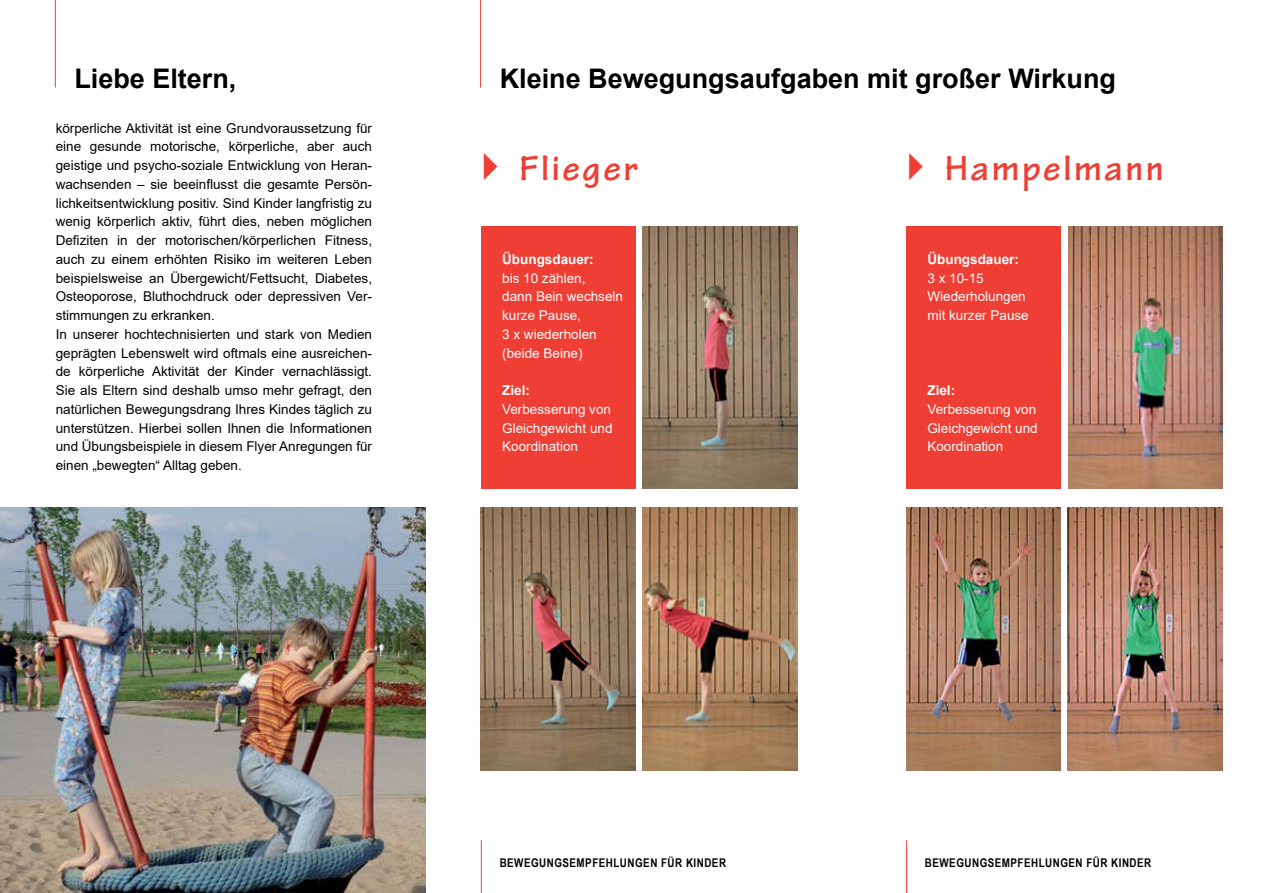
<style>
.page{position:relative;width:1263px;height:893px;background:#fff}
.page>*{position:absolute;margin:0;border:0;box-sizing:border-box;transform-origin:0 0}
.t1{font:700 37.5px "Tekton Pro";letter-spacing:.07em;color:#ef3e33}
.t2{font:700 27px "Arial";color:#000}
.t3{font:13.5px/18.8px "Arial";color:#000}
.t4{font:13.5px/18.8px "Arial";color:#fff}
.t5{font:700 13.5px "Arial";color:#fff}
.t6{font:700 12px "Arial Narrow";letter-spacing:.04em;color:#000}
</style>
<div class="page">
<hr style="left:481px;top:840px;width:1px;height:53px;background:#ef3e33">
<hr style="left:906px;top:840px;width:1px;height:53px;background:#ef3e33">
<hr style="left:55px;top:0;width:1px;height:88px;background:#ef3e33">
<hr style="left:480px;top:0;width:1px;height:88px;background:#ef3e33">
<img style="left:0;top:508px;width:425px;height:385px">
<img style="left:643px;top:226px;width:154px;height:263px">
<img style="left:481px;top:508px;width:155px;height:262px">
<img style="left:643px;top:508px;width:154px;height:262px">
<div style="left:481px;top:226px;width:154px;height:263px;background:#ef3e33"></div>
<img style="left:1068px;top:226px;width:154px;height:262px">
<img style="left:906px;top:508px;width:155px;height:262px">
<img style="left:1068px;top:508px;width:154px;height:262px">
<div style="left:906px;top:226px;width:154px;height:263px;background:#ef3e33"></div>
<h2 class="t2" style="left:74px;top:59px;width:164px">Liebe Eltern,</h2>
<h2 class="t2" style="left:500px;top:59px;width:618px">Kleine Bewegungsaufgaben mit großer Wirkung</h2>
<p class="t3" style="left:56px;top:118px;width:318px">körperliche Aktivität ist eine Grundvoraussetzung für eine gesunde motorische, körperliche, aber auch geistige und psycho-soziale Entwicklung von Heran&shy;wachsenden – sie beeinflusst die gesamte Persön&shy;lichkeitsentwicklung positiv. Sind Kinder langfristig zu wenig körperlich aktiv, führt dies, neben möglichen Defiziten in der motorischen/körperlichen Fitness, auch zu einem erhöhten Risiko im weiteren Leben beispielsweise an Übergewicht/Fettsucht, Diabetes, Osteoporose, Bluthochdruck oder depressiven Ver&shy;stimmungen zu erkranken.<br>In unserer hochtechnisierten und stark von Medien geprägten Lebenswelt wird oftmals eine ausreichen&shy;de körperliche Aktivität der Kinder vernachlässigt.<br>Sie als Eltern sind deshalb umso mehr gefragt, den natürlichen Bewegungsdrang Ihres Kindes täglich zu unterstützen. Hierbei sollen Ihnen die Informationen und Übungsbeispiele in diesem Flyer Anregungen für einen „bewegten“ Alltag geben.</p>
<h1 class="t1" style="left:520px;top:146px;width:120px">Flieger</h1>
<p class="t5" style="left:502px;top:250px;width:93px">Übungsdauer:</p>
<p class="t4" style="left:502px;top:268px;width:122px">bis 10 zählen,<br>dann Bein wechseln kurze Pause,<br>3 x wiederholen (beide Beine)</p>
<p class="t5" style="left:502px;top:381px;width:29px">Ziel:</p>
<p class="t4" style="left:502px;top:400px;width:112px;text-align:justify">Verbesserung von Gleichgewicht und Koordination</p>
<h1 class="t1" style="left:945px;top:146px;width:220px">Hampelmann</h1>
<p class="t5" style="left:927px;top:250px;width:93px">Übungsdauer:</p>
<p class="t4" style="left:927px;top:268px;width:103px">3 x 10-15<br>Wiederholungen mit kurzer Pause</p>
<p class="t5" style="left:927px;top:381px;width:29px">Ziel:</p>
<p class="t4" style="left:927px;top:400px;width:112px;text-align:justify">Verbesserung von Gleichgewicht und Koordination</p>
<p class="t6" style="left:500px;top:853px;width:228px">BEWEGUNGSEMPFEHLUNGEN FÜR KINDER</p>
<p class="t6" style="left:925px;top:853px;width:228px">BEWEGUNGSEMPFEHLUNGEN FÜR KINDER</p>
</div>
